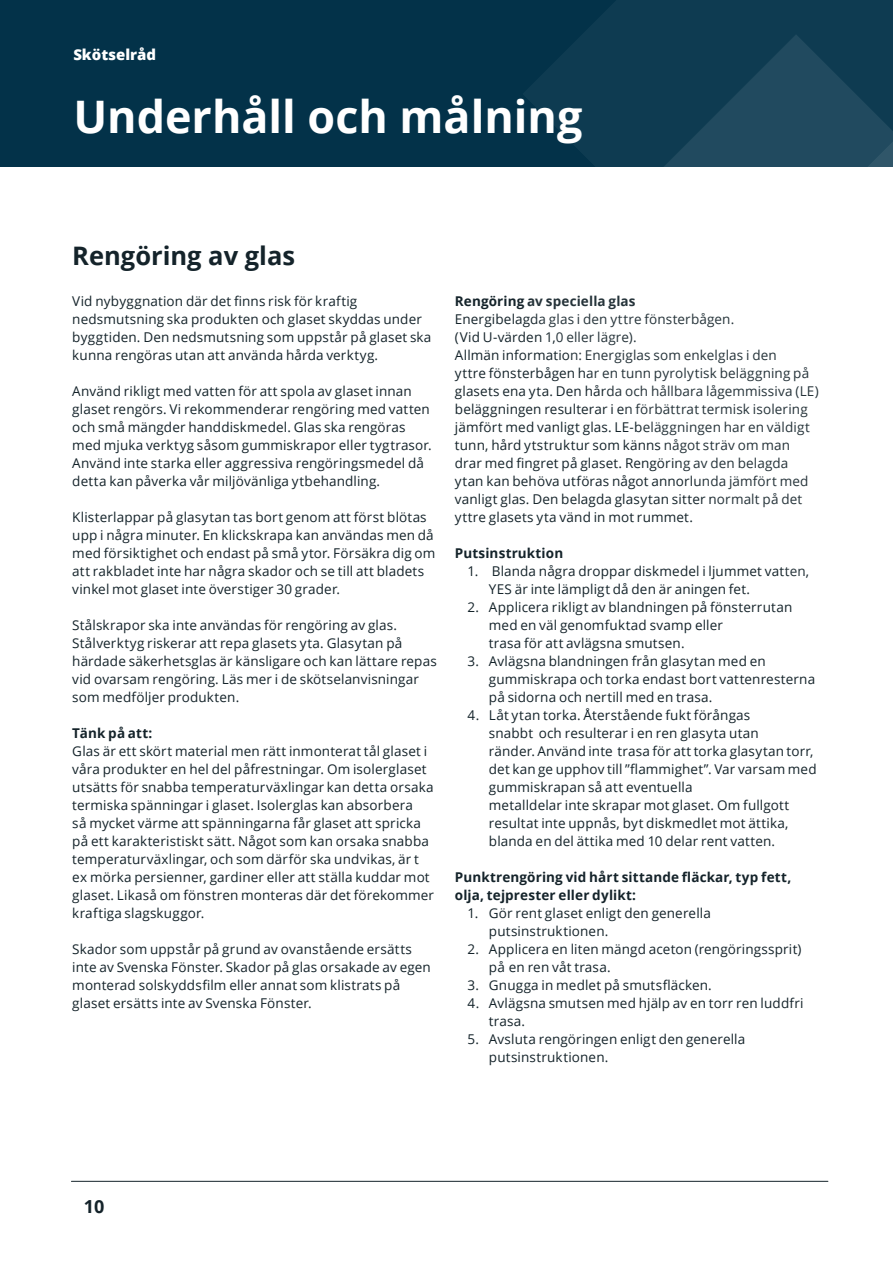
<style>
.page{position:relative;width:893px;height:1263px;background:#fff}
.page>*{position:absolute;margin:0;border:0;box-sizing:border-box;transform-origin:0 0}
._01_Headline_Large{font:700 44.85px "Open Sans";color:#fff}
._01_Headline_Medium{font:700 25.5px "Open Sans";color:#14232a}
.Mellanrubrik{font:700 18px "Open Sans";color:#14232a}
._01_Headline_Large-2{font:800 15px "Open Sans";color:#fff}
._03_Body_text_first{font:13.5px/18px "Open Sans";letter-spacing:.01em;color:#14232a}
._03_Body_text_first-2{font:700 13.5px/18px "Open Sans";letter-spacing:.01em;color:#14232a}
</style>
<div class="page">
<div style="left:0;top:0;width:893px;height:166px;background:#033249"></div>
<hr style="left:71px;top:1181px;width:757px;height:1px;background:#14232a">
<svg style="left:522px;top:0;width:371px;height:167px;fill:#0e3b51"></svg>
<p class="_01_Headline_Large-2" style="left:73px;top:43px;width:84px">Skötselråd</p>
<p class="_01_Headline_Large" style="left:73px;top:85px;width:510px">Underhåll och målning</p>
<p class="_01_Headline_Medium" style="left:72px;top:238px;width:224px">Rengöring av glas</p>
<p class="_03_Body_text_first" style="left:72px;top:292px;width:361px">Vid nybyggnation där det finns risk för kraftig nedsmutsning ska produkten och glaset skyddas under byggtiden. Den nedsmutsning som uppstår på glaset ska kunna rengöras utan att använda hårda verktyg.</p>
<p class="_03_Body_text_first" style="left:72px;top:382px;width:361px">Använd rikligt med vatten för att spola av glaset innan glaset rengörs. Vi rekommenderar rengöring med vatten och små mängder handdiskmedel. Glas ska rengöras med mjuka verktyg såsom gummiskrapor eller tygtrasor.<br>Använd inte starka eller aggressiva rengöringsmedel då detta kan påverka vår miljövänliga ytbehandling.</p>
<p class="_03_Body_text_first" style="left:72px;top:508px;width:365px">Klisterlappar på glasytan tas bort genom att först blötas upp i några minuter. En klickskrapa kan användas men då med försiktighet och endast på små ytor. Försäkra dig om att rakbladet inte har några skador och se till att bladets vinkel mot glaset inte överstiger 30 grader.</p>
<p class="_03_Body_text_first" style="left:72px;top:616px;width:366px">Stålskrapor ska inte användas för rengöring av glas.<br>Stålverktyg riskerar att repa glasets yta. Glasytan på härdade säkerhetsglas är känsligare och kan lättare repas vid ovarsam rengöring. Läs mer i de skötselanvisningar som medföljer produkten.</p>
<p class="_03_Body_text_first-2" style="left:72px;top:724px;width:82px">Tänk på att:</p>
<p class="_03_Body_text_first" style="left:72px;top:742px;width:363px">Glas är ett skört material men rätt inmonterat tål glaset i våra produkter en hel del påfrestningar. Om isolerglaset utsätts för snabba temperaturväxlingar kan detta orsaka termiska spänningar i glaset. Isolerglas kan absorbera<br>så mycket värme att spänningarna får glaset att spricka på ett karakteristiskt sätt. Något som kan orsaka snabba temperaturväxlingar, och som därför ska undvikas, är t ex mörka persienner, gardiner eller att ställa kuddar mot glaset. Likaså om fönstren monteras där det förekommer kraftiga slagskuggor.</p>
<p class="_03_Body_text_first" style="left:72px;top:940px;width:360px">Skador som uppstår på grund av ovanstående ersätts inte av Svenska Fönster. Skador på glas orsakade av egen monterad solskyddsfilm eller annat som klistrats på glaset ersätts inte av Svenska Fönster.</p>
<p class="_03_Body_text_first-2" style="left:455px;top:292px;width:182px">Rengöring av speciella glas</p>
<p class="_03_Body_text_first" style="left:455px;top:310px;width:281px">Energibelagda glas i den yttre fönsterbågen. (Vid U-värden 1,0 eller lägre).</p>
<p class="_03_Body_text_first" style="left:455px;top:346px;width:365px">Allmän information: Energiglas som enkelglas i den<br>yttre fönsterbågen har en tunn pyrolytisk beläggning på glasets ena yta. Den hårda och hållbara lågemmissiva (LE) beläggningen resulterar i en förbättrat termisk isolering jämfört med vanligt glas. LE-beläggningen har en väldigt tunn, hård ytstruktur som känns något sträv om man drar med fingret på glaset. Rengöring av den belagda ytan kan behöva utföras något annorlunda jämfört med vanligt glas. Den belagda glasytan sitter normalt på det yttre glasets yta vänd in mot rummet.</p>
<p class="_03_Body_text_first-2" style="left:455px;top:544px;width:110px">Putsinstruktion</p>
<p class="_03_Body_text_first" style="left:489px;top:562px;width:322px;text-indent:-21px">1. Blanda några droppar diskmedel i ljummet vatten,<br>YES är inte lämpligt då den är aningen fet.</p>
<p class="_03_Body_text_first" style="left:489px;top:598px;width:305px;text-indent:-21px">2. Applicera rikligt av blandningen på fönsterrutan med en väl genomfuktad svamp eller<br>trasa för att avlägsna smutsen.</p>
<p class="_03_Body_text_first" style="left:489px;top:652px;width:328px;text-indent:-21px">3. Avlägsna blandningen från glasytan med en gummiskrapa och torka endast bort vattenresterna på sidorna och nertill med en trasa.</p>
<p class="_03_Body_text_first" style="left:489px;top:706px;width:329px;text-indent:-21px">4. Låt ytan torka. Återstående fukt förångas<br>snabbt och resulterar i en ren glasyta utan<br>ränder. Använd inte trasa för att torka glasytan torr, det kan ge upphov till ”flammighet”. Var varsam med gummiskrapan så att eventuella<br>metalldelar inte skrapar mot glaset. Om fullgott resultat inte uppnås, byt diskmedlet mot ättika, blanda en del ättika med 10 delar rent vatten.</p>
<p class="_03_Body_text_first-2" style="left:455px;top:868px;width:338px">Punktrengöring vid hårt sittande fläckar, typ fett, olja, tejprester eller dylikt:</p>
<p class="_03_Body_text_first" style="left:489px;top:904px;width:223px;text-indent:-21px">1. Gör rent glaset enligt den generella putsinstruktionen.</p>
<p class="_03_Body_text_first" style="left:489px;top:940px;width:314px;text-indent:-21px">2. Applicera en liten mängd aceton (rengöringssprit) på en ren våt trasa.</p>
<p class="_03_Body_text_first" style="left:468px;top:976px;width:246px">3. Gnugga in medlet på smutsfläcken.</p>
<p class="_03_Body_text_first" style="left:489px;top:994px;width:316px;text-indent:-21px">4. Avlägsna smutsen med hjälp av en torr ren luddfri trasa.</p>
<p class="_03_Body_text_first" style="left:489px;top:1030px;width:258px;text-indent:-21px">5. Avsluta rengöringen enligt den generella putsinstruktionen.</p>
<p class="Mellanrubrik" style="left:84px;top:1193px;width:22px">10</p>
</div>
